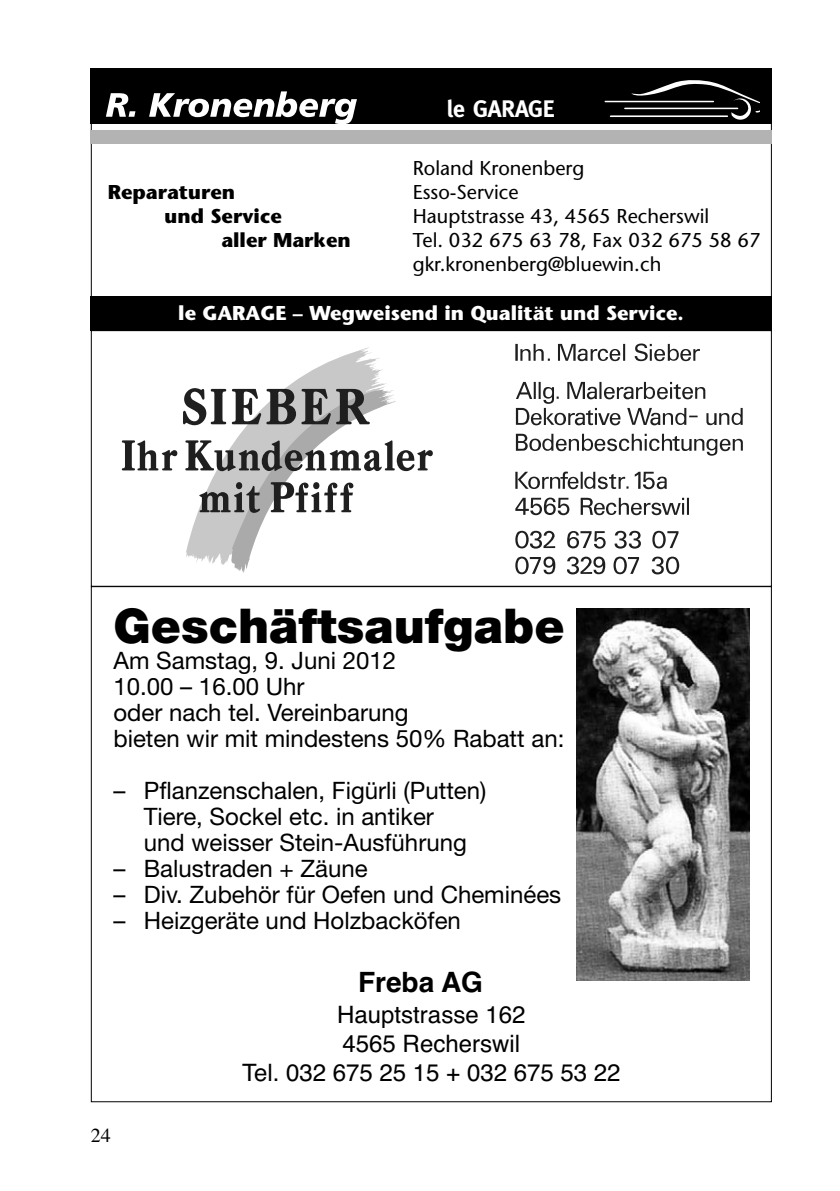
<style>
.page{position:relative;width:840px;height:1191px;background:#fff}
.page>*{position:absolute;margin:0;border:0;box-sizing:border-box;transform-origin:0 0}
.t1{font:900 48px "Helvetica Neue";color:#000}
.t2{font:700 28px "Helvetica";color:#000}
.t3{font:24px/26px "Helvetica Neue";color:#000}
.t4{font:24px/28.8px "Helvetica";color:#000;text-align:center}
.t5{font:700 24px "Meta";color:#fff}
.t6{font:20px/24px "Stone Sans";color:#000}
.t7{font:700 20px "Stone Sans";color:#fff}
.t8{font:700 20px "Stone Sans";color:#000}
.t9{font:20px "Times";color:#000}
</style>
<div class="page">
<img style="left:576px;top:609px;width:172px;height:371px">
<div style="left:91px;top:330px;width:680px;height:257px;border:1px solid #000"></div>
<svg style="left:515px;top:471px;width:151px;height:18px"></svg>
<svg style="left:515px;top:497px;width:173px;height:18px"></svg>
<svg style="left:515px;top:531px;width:163px;height:17px"></svg>
<svg style="left:515px;top:556px;width:163px;height:18px"></svg>
<svg style="left:515px;top:382px;width:227px;height:43px"></svg>
<svg style="left:515px;top:434px;width:227px;height:22px"></svg>
<svg style="left:515px;top:343px;width:184px;height:18px"></svg>
<svg style="left:286px;top:347px;width:100px;height:41px"></svg>
<svg style="left:122px;top:388px;width:310px;height:185px"></svg>
<div style="left:91px;top:68px;width:680px;height:56px;background:#000"></div>
<div style="left:91px;top:296px;width:680px;height:34px;background:#000"></div>
<div style="left:91px;top:130px;width:680px;height:14px;background:#b3b3b3"></div>
<svg style="left:631px;top:80px;width:127px;height:40px"></svg>
<hr style="left:605px;top:101px;width:108px;height:1px;background:#fff">
<hr style="left:610px;top:116px;width:117px;height:1px;background:#fff">
<hr style="left:624px;top:108px;width:113px;height:1px;background:#fff">
<svg style="left:106px;top:93px;width:29px;height:24px"></svg>
<svg style="left:149px;top:91px;width:208px;height:33px"></svg>
<p class="t8" style="left:108px;top:184px;width:129px">Reparaturen</p>
<p class="t8" style="left:164px;top:208px;width:119px">und Service</p>
<p class="t8" style="left:221px;top:232px;width:131px">aller Marken</p>
<p class="t5" style="left:446px;top:99px;width:109px">le GARAGE</p>
<p class="t6" style="left:412px;top:158px;width:349px">Roland Kronenberg<br>Esso-Service<br>Hauptstrasse 43, 4565 Recherswil<br>Tel. 032 675 63 78, Fax 032 675 58 67 gkr.kronenberg@bluewin.ch</p>
<p class="t7" style="left:178px;top:306px;width:506px">le GARAGE – Wegweisend in Qualität und Service.</p>
<h1 class="t1" style="left:113px;top:609px;width:452px">Geschäftsaufgabe</h1>
<p class="t3" style="left:113px;top:650px;width:452px">Am Samstag, 9. Juni 2012<br>10.00 – 16.00 Uhr<br>oder nach tel. Vereinbarung<br>bieten wir mit mindestens 50% Rabatt an:</p>
<p class="t3" style="left:144px;top:780px;width:344px;text-indent:-30px">– Pflanzenschalen, Figürli (Putten)<br>Tiere, Sockel etc. in antiker<br>und weisser Stein-Ausführung</p>
<p class="t3" style="left:113px;top:858px;width:256px">– Balustraden + Zäune</p>
<p class="t3" style="left:113px;top:884px;width:449px">– Div. Zubehör für Oefen und Cheminées</p>
<p class="t3" style="left:113px;top:910px;width:349px">– Heizgeräte und Holzbacköfen</p>
<p class="t2" style="left:358px;top:972px;width:126px">Freba AG</p>
<p class="t4" style="left:242px;top:1002px;width:380px">Hauptstrasse 162<br>4565 Recherswil<br>Tel. 032 675 25 15 + 032 675 53 22</p>
<p class="t9" style="left:91px;top:1128px;width:21px">24</p>
</div>
